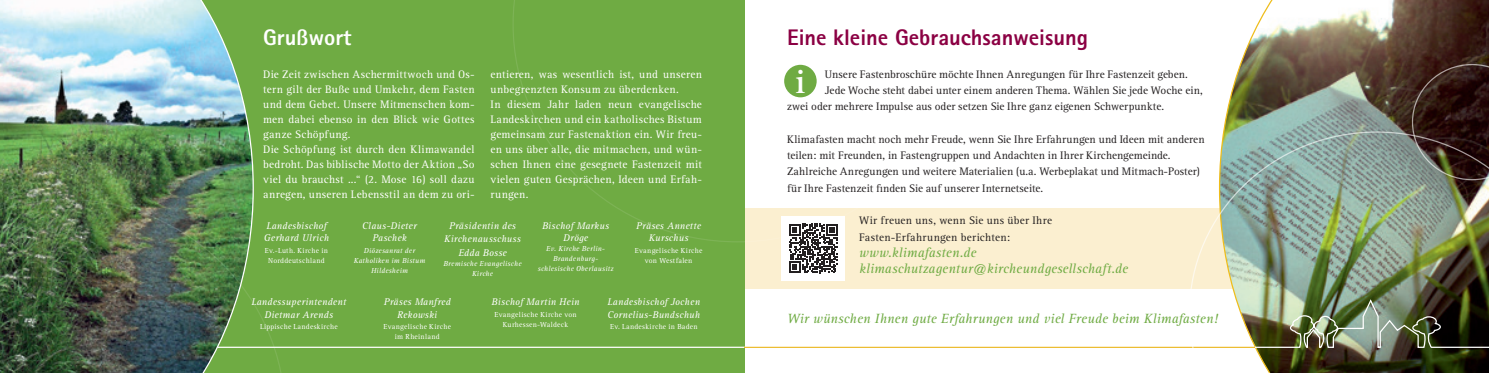
<style>
.page{position:relative;width:1489px;height:373px;background:#fff}
.page>*{position:absolute;margin:0;border:0;box-sizing:border-box;transform-origin:0 0}
.t1{font:700 34.25px "Rotis Serif";color:#fff}
.t2{font:800 22.5px "Rotis Sans Serif";color:#8b0043}
.t3{font:800 22.5px "Rotis Sans Serif";color:#fff}
.t4{font:italic 13.75px/16.2px "Rotis Serif";letter-spacing:.005em;color:#6fab43}
.t5{font:11.25px/15px "Rotis Serif";letter-spacing:.025em;color:#fff}
.t6{font:11.25px/16.2px "Rotis Serif";letter-spacing:.005em;color:#231f20}
.t7{font:11.25px/16.2px "Rotis Serif";letter-spacing:.025em;color:#231f20}
.t8{font:italic 10px/12.5px "Rotis Serif";letter-spacing:.015em;color:#fff;text-align:center}
.t9{font:7.5px/10px "Rotis Serif";letter-spacing:.04em;color:#fff;text-align:center}
.t10{font:italic 7.5px/10px "Rotis Serif";letter-spacing:.025em;color:#fff;text-align:center}
</style>
<div class="page">
<div style="left:737px;top:208px;width:529px;height:80px;background:#fbefd0"></div>
<div style="left:0;top:0;width:744px;height:372px;background:#6fab43"></div>
<svg style="left:513px;top:0;width:300px;height:242px"></svg>
<svg style="left:286px;top:346px;width:458px;height:2px"></svg>
<svg style="left:744px;top:298px;width:444px;height:49px"></svg>
<img style="left:0;top:0;width:254px;height:198px">
<img style="left:1223px;top:0;width:265px;height:131px">
<div style="left:781px;top:216px;width:64px;height:64px;background:#fff"></div>
<svg style="left:789px;top:223px;width:49px;height:50px"></svg>
<div style="left:783px;top:63px;width:34px;height:35px;background:#6fab43;border-radius:50%"></div>
<div style="left:781px;top:62px;width:38px;height:38px;border:2px solid #fff;border-radius:50%"></div>
<img style="left:0;top:198px;width:286px;height:174px">
<img style="left:1188px;top:131px;width:300px;height:241px">
<svg style="left:1411px;top:64px;width:77px;height:116px;background:#382520"></svg>
<img style="left:1254px;top:297px;width:234px;height:51px">
<h2 class="t3" style="left:263px;top:23px;width:90px">Grußwort</h2>
<p class="t5" style="left:263px;top:67px;width:213px">Die Zeit zwischen Aschermittwoch und Os&shy;tern gilt der Buße und Umkehr, dem Fasten und dem Gebet. Unsere Mitmenschen kom&shy;men dabei ebenso in den Blick wie Gottes ganze Schöpfung.<br>Die Schöpfung ist durch den Klimawandel bedroht. Das biblische Motto der Aktion „So viel du brauchst ...“ (2. Mose 16) soll dazu anregen, unseren Lebensstil an dem zu ori-</p>
<p class="t5" style="left:490px;top:67px;width:213px">entieren, was wesentlich ist, und unseren unbegrenzten Konsum zu überdenken.<br>In diesem Jahr laden neun evangelische Landeskirchen und ein katholisches Bistum gemeinsam zur Fastenaktion ein. Wir freu&shy;en uns über alle, die mitmachen, und wün&shy;schen Ihnen eine gesegnete Fastenzeit mit vielen guten Gesprächen, Ideen und Erfah&shy;rungen.</p>
<p class="t8" style="left:264px;top:219px;width:67px;text-align:left">Landesbischof<br>Gerhard Ulrich</p>
<p class="t9" style="left:265px;top:245px;width:65px">Ev.-Luth. Kirche in<br>Norddeutschland</p>
<p class="t8" style="left:362px;top:219px;width:56px">Claus-Dieter<br>Paschek</p>
<p class="t10" style="left:354px;top:245px;width:73px">Diözesanrat der<br>Katholiken im Bistum<br>Hildesheim</p>
<p class="t8" style="left:444px;top:218px;width:78px;line-height:13.8px">Präsidentin des<br>Kirchenausschuss<br>Edda Bosse</p>
<p class="t10" style="left:443px;top:258px;width:79px">Bremische Evangelische<br>Kirche</p>
<p class="t8" style="left:542px;top:219px;width:69px">Bischof Markus<br>Dröge</p>
<p class="t10" style="left:537px;top:243px;width:77px">Ev. Kirche Berlin-<br>Brandenburg&shy;schlesische Oberlausitz</p>
<p class="t8" style="left:636px;top:219px;width:66px">Präses Annette<br>Kurschus</p>
<p class="t9" style="left:635px;top:245px;width:69px">Evangelische Kirche von Westfalen</p>
<p class="t8" style="left:251px;top:295px;width:96px">Landessuperintendent<br>Dietmar Arends</p>
<p class="t9" style="left:260px;top:321px;width:79px">Lippische Landeskirche</p>
<p class="t8" style="left:384px;top:295px;width:68px">Präses Manfred<br>Rekowski</p>
<p class="t9" style="left:383px;top:321px;width:69px">Evangelische Kirche im Rheinland</p>
<p class="t8" style="left:491px;top:295px;width:89px">Bischof Martin Hein</p>
<p class="t9" style="left:494px;top:309px;width:84px">Evangelische Kirche von<br>Kurhessen-Waldeck</p>
<p class="t8" style="left:607px;top:295px;width:94px;text-align:left">Landesbischof Jochen<br>Cornelius-Bundschuh</p>
<p class="t9" style="left:610px;top:321px;width:89px">Ev. Landeskirche in Baden</p>
<h2 class="t2" style="left:787px;top:23px;width:302px">Eine kleine Gebrauchsanweisung</h2>
<p class="t6" style="left:825px;top:66px;width:364px">Unsere Fastenbroschüre möchte Ihnen Anregungen für Ihre Fastenzeit geben.</p>
<p class="t6" style="left:825px;top:82px;width:379px">Jede Woche steht dabei unter einem anderen Thema. Wählen Sie jede Woche ein,</p>
<p class="t6" style="left:787px;top:98px;width:378px">zwei oder mehrere Impulse aus oder setzen Sie Ihre ganz eigenen Schwerpunkte.</p>
<p class="t6" style="left:787px;top:131px;width:419px">Klimafasten macht noch mehr Freude, wenn Sie Ihre Erfahrungen und Ideen mit anderen teilen: mit Freunden, in Fastengruppen und Andachten in Ihrer Kirchengemeinde.<br>Zahlreiche Anregungen und weitere Materialien (u.a. Werbeplakat und Mitmach-Poster) für Ihre Fastenzeit finden Sie auf unserer Internetseite.</p>
<p class="t7" style="left:859px;top:212px;width:194px">Wir freuen uns, wenn Sie uns über Ihre<br>Fasten-Erfahrungen berichten:</p>
<p class="t4" style="left:859px;top:244px;width:270px">www.klimafasten.de klimaschutzagentur@kircheundgesellschaft.de</p>
<p class="t4" style="left:787px;top:310px;width:432px">Wir wünschen Ihnen gute Erfahrungen und viel Freude beim Klimafasten!</p>
<h1 class="t1" style="left:795px;top:61px;width:12px">i</h1>
</div>
